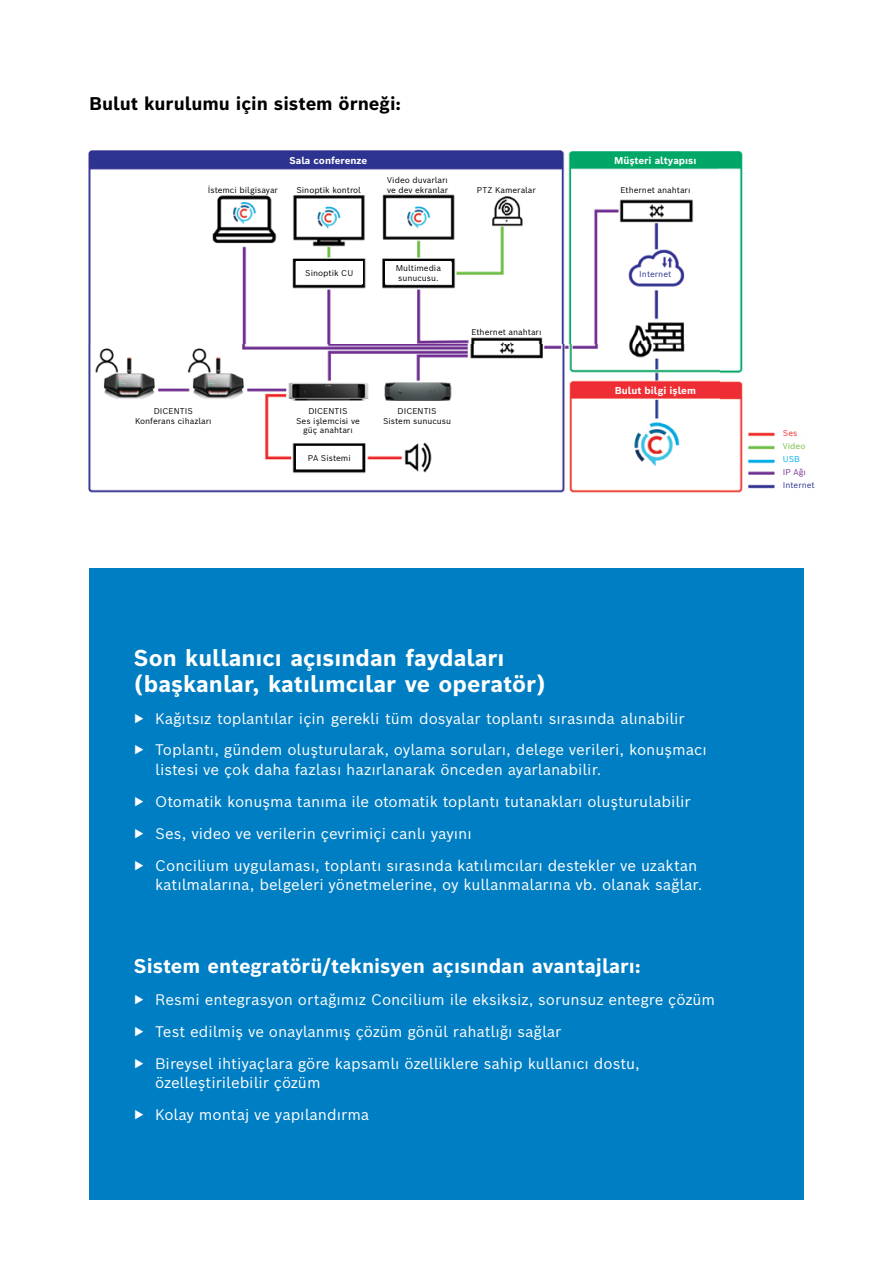
<style>
.page{position:relative;width:893px;height:1263px;background:#fff}
.page>*{position:absolute;margin:0;border:0;box-sizing:border-box;transform-origin:0 0}
.t1{font:700 22.5px/25.5px "Bosch Sans";color:#fff}
.t2{font:700 19.5px "Bosch Sans";color:#fff}
.t3{font:700 18px "Bosch Sans";color:#000}
.t4{font:15px/32px "Bosch Sans";color:#fff}
.t5{font:700 9.75px "Bosch Sans";color:#fff}
.t6{font:8.25px/9.9px "Bosch Sans";color:#000;text-align:center}
.t7{font:8.25px "Bosch Sans";color:#2d3391}
.t8{font:8.25px "Bosch Sans";color:#70bf44}
.t9{font:8.25px "Bosch Sans";color:#742e91}
.t10{font:8.25px "Bosch Sans";color:#ee2e34}
.t11{font:8.25px "Bosch Sans";color:#00adec}
</style>
<div class="page">
<div style="left:89px;top:568px;width:715px;height:632px;background:#007ec3"></div>
<img style="left:88px;top:150px;width:717px;height:343px">
<div style="left:282px;top:152px;width:93px;height:15px;background:#2d3391"></div>
<div style="left:571px;top:152px;width:169px;height:15px;background:#00a767"></div>
<div style="left:207px;top:185px;width:72px;height:9px;background:#fff"></div>
<div style="left:286px;top:185px;width:85px;height:9px;background:#fff"></div>
<div style="left:464px;top:185px;width:85px;height:9px;background:#fff"></div>
<div style="left:455px;top:327px;width:102px;height:9px;background:#fff"></div>
<div style="left:607px;top:185px;width:97px;height:9px;background:#fff"></div>
<div style="left:382px;top:171px;width:71px;height:22px;background:#fff"></div>
<div style="left:296px;top:261px;width:67px;height:23px;background:#fff"></div>
<div style="left:296px;top:446px;width:66px;height:23px;background:#fff"></div>
<div style="left:386px;top:261px;width:65px;height:23px;background:#fff"></div>
<div style="left:116px;top:403px;width:115px;height:26px;background:#fff"></div>
<div style="left:383px;top:402px;width:68px;height:37px;background:#fff"></div>
<div style="left:279px;top:402px;width:98px;height:37px;background:#fff"></div>
<div style="left:636px;top:269px;width:39px;height:10px;background:#fff"></div>
<div style="left:571px;top:383px;width:169px;height:14px;background:#ee2e34"></div>
<div style="left:783px;top:428px;width:38px;height:9px;background:#fff"></div>
<div style="left:783px;top:454px;width:38px;height:10px;background:#fff"></div>
<div style="left:783px;top:441px;width:38px;height:9px;background:#fff"></div>
<div style="left:783px;top:467px;width:55px;height:9px;background:#fff"></div>
<div style="left:783px;top:480px;width:38px;height:9px;background:#fff"></div>
<p class="t3" style="left:89px;top:91px;width:313px">Bulut kurulumu için sistem örneği:</p>
<p class="t5" style="left:289px;top:153px;width:79px">Sala conferenze</p>
<p class="t5" style="left:614px;top:153px;width:84px">Müşteri altyapısı</p>
<p class="t6" style="left:387px;top:175px;width:63px;text-align:left">Video duvarları ve dev ekranlar</p>
<p class="t6" style="left:208px;top:185px;width:72px">İstemci bilgisayar</p>
<p class="t6" style="left:296px;top:185px;width:66px">Sinoptik kontrol</p>
<p class="t6" style="left:477px;top:185px;width:60px">PTZ Kameralar</p>
<p class="t6" style="left:305px;top:268px;width:49px">Sinoptik CU</p>
<p class="t6" style="left:396px;top:263px;width:47px;text-align:left">Multimedia sunucusu.</p>
<p class="t6" style="left:471px;top:326px;width:71px">Ethernet anahtarı</p>
<p class="t6" style="left:135px;top:406px;width:78px">DICENTIS<br>Konferans cihazları</p>
<p class="t6" style="left:383px;top:405px;width:70px">DICENTIS<br>Sistem sunucusu</p>
<p class="t6" style="left:296px;top:405px;width:65px">DICENTIS<br>Ses işlemcisi ve güç anahtarı</p>
<p class="t6" style="left:308px;top:453px;width:44px">PA Sistemi</p>
<p class="t6" style="left:620px;top:184px;width:71px">Ethernet anahtarı</p>
<p class="t7" style="left:639px;top:269px;width:33px">Internet</p>
<p class="t5" style="left:615px;top:384px;width:83px">Bulut bilgi işlem</p>
<h1 class="t1" style="left:134px;top:645px;width:413px">Son kullanıcı açısından faydaları (başkanlar, katılımcılar ve operatör)</h1>
<p class="t4" style="left:134px;top:701px;width:574px">▶ Kağıtsız toplantılar için gerekli tüm dosyalar toplantı sırasında alınabilir<br>▶ Toplantı, gündem oluşturularak, oylama soruları, delege verileri, konuşmacı</p>
<p class="t4" style="left:134px;top:753px;width:565px;text-indent:21px">listesi ve çok daha fazlası hazırlanarak önceden ayarlanabilir.<br>▶ Otomatik konuşma tanıma ile otomatik toplantı tutanakları oluşturulabilir ▶ Ses, video ve verilerin çevrimiçi canlı yayını<br>▶ Concilium uygulaması, toplantı sırasında katılımcıları destekler ve uzaktan</p>
<p class="t4" style="left:155px;top:868px;width:549px">katılmalarına, belgeleri yönetmelerine, oy kullanmalarına vb. olanak sağlar.</p>
<h2 class="t2" style="left:134px;top:953px;width:508px">Sistem entegratörü/teknisyen açısından avantajları:</h2>
<p class="t4" style="left:134px;top:983px;width:583px">▶ Resmi entegrasyon ortağımız Concilium ile eksiksiz, sorunsuz entegre çözüm ▶ Test edilmiş ve onaylanmış çözüm gönül rahatlığı sağlar<br>▶ Bireysel ihtiyaçlara göre kapsamlı özelliklere sahip kullanıcı dostu,</p>
<p class="t4" style="left:134px;top:1066px;width:237px;text-indent:21px">özelleştirilebilir çözüm<br>▶ Kolay montaj ve yapılandırma</p>
<p class="t10" style="left:783px;top:427px;width:16px">Ses</p>
<p class="t11" style="left:783px;top:454px;width:19px">USB</p>
<p class="t8" style="left:783px;top:440px;width:24px">Video</p>
<p class="t9" style="left:783px;top:466px;width:25px">IP Ağı</p>
<p class="t7" style="left:783px;top:479px;width:33px">Internet</p>
</div>
